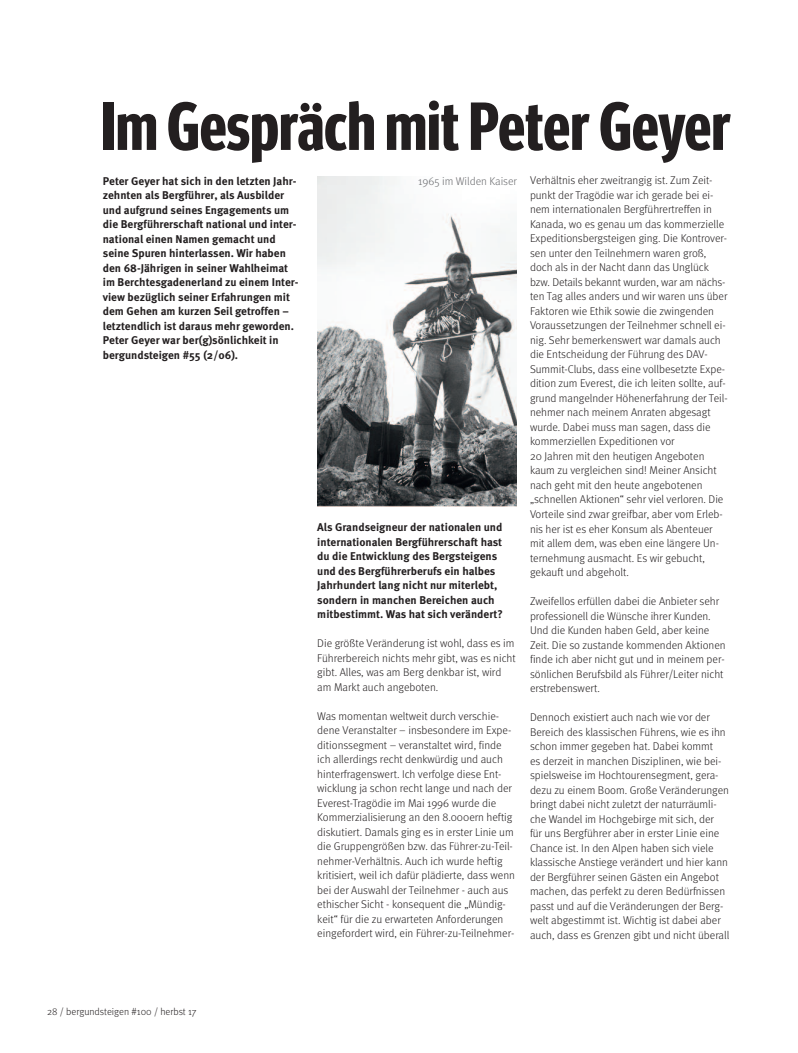
<style>
.page{position:relative;width:798px;height:1053px;background:#fff}
.page>*{position:absolute;margin:0;border:0;box-sizing:border-box;transform-origin:0 0}
.t1{font:700 68px "Meta Headline OT Comp";color:#231f20}
.t2{font:300 11.25px/14.5px "Meta OT";color:#231f20}
.t3{font:700 11.25px/14.5px "Meta OT";color:#231f20}
.t4{font:300 11.25px "Meta OT";letter-spacing:-.005em;color:#6c6d70}
.t5{font:300 10px "Meta OT";color:#231f20}
</style>
<div class="page">
<img style="left:317px;top:176px;width:199px;height:330px">
<h1 class="t1" style="left:100px;top:100px;width:632px">ImGesprächmit Peter Geyer</h1>
<p class="t3" style="left:103px;top:174px;width:197px">Peter Geyer hat sich in den letzten Jahr&shy;zehnten als Bergführer, als Ausbilder und aufgrund seines Engagements um die Bergführerschaft national und inter&shy;national einen Namen gemacht und seine Spuren hinterlassen. Wir haben den 68-Jährigen in seiner Wahlheimat im Berchtesgadenerland zu einem Inter&shy;view bezüglich seiner Erfahrungen mit dem Gehen am kurzen Seil getroffen – letztendlich ist daraus mehr geworden.<br>Peter Geyer war ber(g)sönlichkeit in bergundsteigen #55 (2/06).</p>
<p class="t4" style="left:418px;top:176px;width:100px">1965 im Wilden Kaiser</p>
<p class="t2" style="left:530px;top:174px;width:199px">Verhältnis eher zweitrangig ist. Zum Zeit&shy;punkt der Tragödie war ich gerade bei ei&shy;nem internationalen Bergführertreffen in Kanada, wo es genau um das kommerzielle Expeditionsbergsteigen ging. Die Kontrover&shy;sen unter den Teilnehmern waren groß, doch als in der Nacht dann das Unglück bzw. Details bekannt wurden, war am nächs&shy;ten Tag alles anders und wir waren uns über Faktoren wie Ethik sowie die zwingenden Voraussetzungen der Teilnehmer schnell ei&shy;nig. Sehr bemerkenswert war damals auch die Entscheidung der Führung des DAV-Summit-Clubs, dass eine vollbesetzte Expe&shy;dition zum Everest, die ich leiten sollte, auf&shy;grund mangelnder Höhenerfahrung der Teil&shy;nehmer nach meinem Anraten abgesagt wurde. Dabei muss man sagen, dass die kommerziellen Expeditionen vor<br>20 Jahren mit den heutigen Angeboten kaum zu vergleichen sind! Meiner Ansicht nach geht mit den heute angebotenen „schnellen Aktionen“ sehr viel verloren. Die Vorteile sind zwar greifbar, aber vom Erleb&shy;nis her ist es eher Konsum als Abenteuer mit allem dem, was eben eine längere Un&shy;ternehmung ausmacht. Es wir gebucht, gekauft und abgeholt.</p>
<p class="t2" style="left:530px;top:594px;width:197px">Zweifellos erfüllen dabei die Anbieter sehr professionell die Wünsche ihrer Kunden.<br>Und die Kunden haben Geld, aber keine Zeit. Die so zustande kommenden Aktionen finde ich aber nicht gut und in meinem per&shy;sönlichen Berufsbild als Führer/Leiter nicht erstrebenswert.</p>
<p class="t2" style="left:530px;top:710px;width:201px">Dennoch existiert auch nach wie vor der Bereich des klassischen Führens, wie es ihn schon immer gegeben hat. Dabei kommt<br>es derzeit in manchen Disziplinen, wie bei&shy;spielsweise im Hochtourensegment, gera&shy;dezu zu einem Boom. Große Veränderungen bringt dabei nicht zuletzt der naturräumli&shy;che Wandel im Hochgebirge mit sich, der<br>für uns Bergführer aber in erster Linie eine Chance ist. In den Alpen haben sich viele klassische Anstiege verändert und hier kann der Bergführer seinen Gästen ein Angebot machen, das perfekt zu deren Bedürfnissen passt und auf die Veränderungen der Berg&shy;welt abgestimmt ist. Wichtig ist dabei aber auch, dass es Grenzen gibt und nicht überall</p>
<p class="t3" style="left:317px;top:521px;width:187px">Als Grandseigneur der nationalen und internationalen Bergführerschaft hast du die Entwicklung des Bergsteigens und des Bergführerberufs ein halbes Jahrhundert lang nicht nur miterlebt, sondern in manchen Bereichen auch mitbestimmt. Was hat sich verändert?</p>
<p class="t2" style="left:317px;top:637px;width:200px">Die größte Veränderung ist wohl, dass es im Führerbereich nichts mehr gibt, was es nicht gibt. Alles, was am Berg denkbar ist, wird am Markt auch angeboten.</p>
<p class="t2" style="left:317px;top:709px;width:199px">Was momentan weltweit durch verschie&shy;dene Veranstalter – insbesondere im Expe&shy;ditionssegment – veranstaltet wird, finde ich allerdings recht denkwürdig und auch hinterfragenswert. Ich verfolge diese Ent&shy;wicklung ja schon recht lange und nach der Everest-Tragödie im Mai 1996 wurde die Kommerzialisierung an den 8.000ern heftig diskutiert. Damals ging es in erster Linie um die Gruppengrößen bzw. das Führer-zu-Teil&shy;nehmer-Verhältnis. Auch ich wurde heftig kritisiert, weil ich dafür plädierte, dass wenn bei der Auswahl der Teilnehmer - auch aus ethischer Sicht - konsequent die „Mündig&shy;keit“ für die zu erwarteten Anforderungen eingefordert wird, ein Führer-zu-Teilnehmer-</p>
<p class="t5" style="left:47px;top:1007px;width:151px">28 / bergundsteigen #100 / herbst 17</p>
</div>
